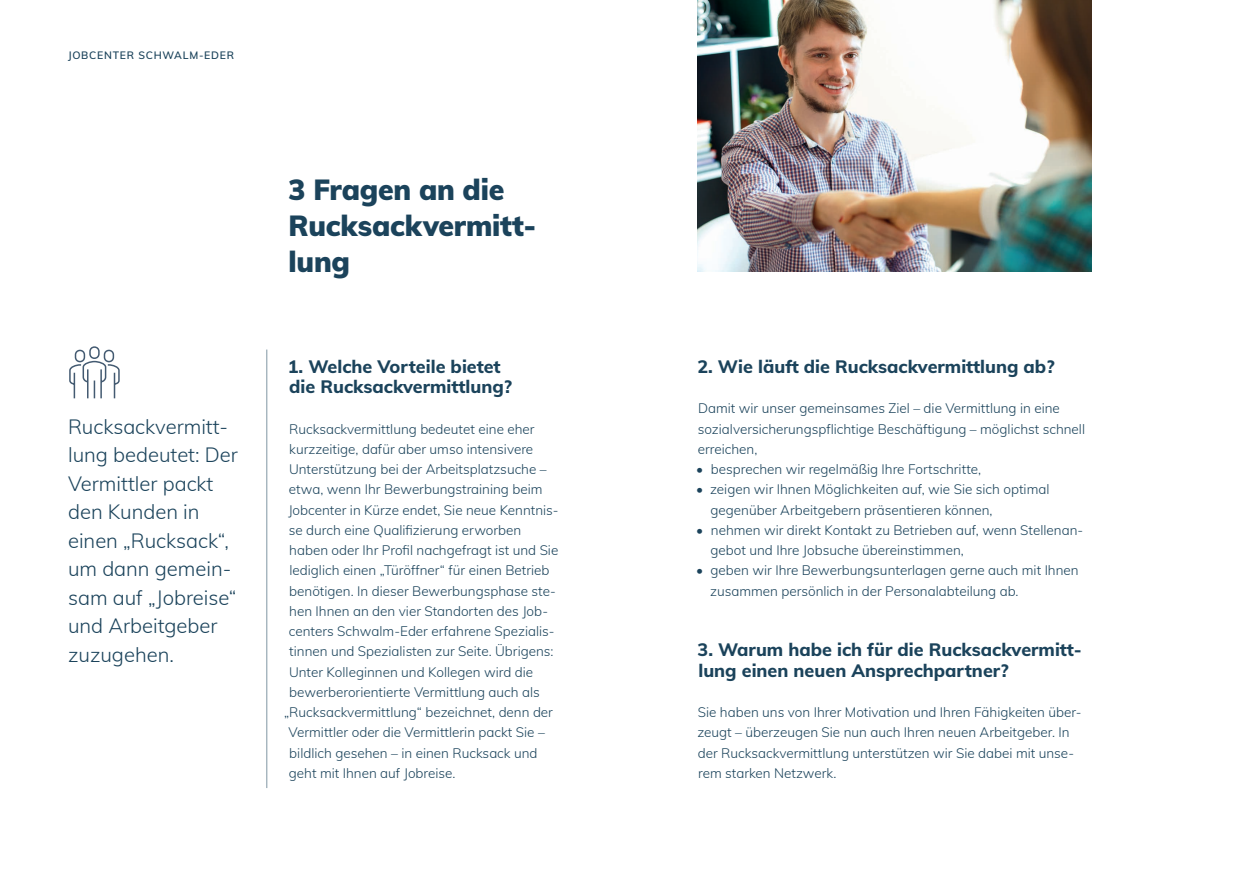
<style>
.page{position:relative;width:1259px;height:893px;background:#fff}
.page>*{position:absolute;margin:0;border:0;box-sizing:border-box;transform-origin:0 0}
.t1{font:900 28.5px/36px "Muli";letter-spacing:-.01em;color:#1b435b}
.t2{font:300 20.25px/28.5px "Muli";color:#1b435b}
.t3{font:800 18px/20.2px "Muli";color:#1b435b}
.t4{font:300 13.5px/20.2px "Muli";color:#1b435b}
.t5{font:600 10.5px "Muli";letter-spacing:.07em;color:#1b435b}
</style>
<div class="page">
<hr style="left:266px;top:350px;width:1px;height:438px;background:#1b435b">
<img style="left:697px;top:0;width:394px;height:272px">
<svg style="left:69px;top:346px;width:51px;height:53px"></svg>
<p class="t5" style="left:68px;top:48px;width:168px">JOBCENTER SCHWALM-EDER</p>
<h2 class="t2" style="left:68px;top:411px;width:171px">Rucksackvermitt&shy;lung bedeutet: Der<br>Vermittler packt den Kunden in einen „Rucksack“, um dann gemein&shy;sam auf „Jobreise“ und Arbeitgeber zuzugehen.</h2>
<h1 class="t1" style="left:289px;top:170px;width:249px">3 Fragen an die<br>Rucksackvermitt&shy;lung</h1>
<h3 class="t3" style="left:288px;top:355px;width:226px">1. Welche Vorteile bietet die Rucksackvermittlung?</h3>
<p class="t4" style="left:289px;top:418px;width:247px">Rucksackvermittlung bedeutet eine eher</p>
<p class="t4" style="left:289px;top:438px;width:245px">kurzzeitige, dafür aber umso intensivere</p>
<p class="t4" style="left:289px;top:459px;width:259px">Unterstützung bei der Arbeitsplatzsuche –</p>
<p class="t4" style="left:289px;top:479px;width:255px">etwa, wenn Ihr Bewerbungstraining beim</p>
<p class="t4" style="left:288px;top:499px;width:272px">Jobcenter in Kürze endet, Sie neue Kenntnis-</p>
<p class="t4" style="left:289px;top:519px;width:234px">se durch eine Qualifizierung erworben</p>
<p class="t4" style="left:289px;top:540px;width:270px">haben oder Ihr Profil nachgefragt ist und Sie</p>
<p class="t4" style="left:289px;top:560px;width:261px">lediglich einen „Türöffner“ für einen Betrieb</p>
<p class="t4" style="left:289px;top:580px;width:268px">benötigen. In dieser Bewerbungsphase ste-</p>
<p class="t4" style="left:289px;top:600px;width:260px">hen Ihnen an den vier Standorten des Job-</p>
<p class="t4" style="left:289px;top:621px;width:267px">centers Schwalm-Eder erfahrene Spezialis-</p>
<p class="t4" style="left:289px;top:641px;width:266px">tinnen und Spezialisten zur Seite. Übrigens:</p>
<p class="t4" style="left:289px;top:661px;width:246px">Unter Kolleginnen und Kollegen wird die</p>
<p class="t4" style="left:289px;top:681px;width:252px">bewerberorientierte Vermittlung auch als</p>
<p class="t4" style="left:284px;top:702px;width:270px">„Rucksackvermittlung“ bezeichnet, denn der</p>
<p class="t4" style="left:289px;top:722px;width:258px">Vermittler oder die Vermittlerin packt Sie –</p>
<p class="t4" style="left:289px;top:742px;width:250px">bildlich gesehen – in einen Rucksack und</p>
<p class="t4" style="left:289px;top:762px;width:168px">geht mit Ihnen auf Jobreise.</p>
<h3 class="t3" style="left:697px;top:355px;width:359px">2. Wie läuft die Rucksackvermittlung ab?</h3>
<p class="t4" style="left:698px;top:398px;width:389px">Damit wir unser gemeinsames Ziel – die Vermittlung in eine sozialversicherungspflichtige Beschäftigung – möglichst schnell erreichen,</p>
<p class="t4" style="left:696px;top:459px;width:286px">• besprechen wir regelmäßig Ihre Fortschritte,</p>
<p class="t4" style="left:710px;top:479px;width:340px;text-indent:-14px">• zeigen wir Ihnen Möglichkeiten auf, wie Sie sich optimal gegenüber Arbeitgebern präsentieren können,</p>
<p class="t4" style="left:710px;top:519px;width:374px;text-indent:-14px">• nehmen wir direkt Kontakt zu Betrieben auf, wenn Stellenan&shy;gebot und Ihre Jobsuche übereinstimmen,</p>
<p class="t4" style="left:710px;top:560px;width:370px;text-indent:-14px">• geben wir Ihre Bewerbungsunterlagen gerne auch mit Ihnen zusammen persönlich in der Personalabteilung ab.</p>
<h3 class="t3" style="left:697px;top:639px;width:386px">3. Warum habe ich für die Rucksackvermitt&shy;lung einen neuen Ansprechpartner?</h3>
<p class="t4" style="left:697px;top:702px;width:386px">Sie haben uns von Ihrer Motivation und Ihren Fähigkeiten über&shy;zeugt – überzeugen Sie nun auch Ihren neuen Arbeitgeber. In der Rucksackvermittlung unterstützen wir Sie dabei mit unse&shy;rem starken Netzwerk.</p>
</div>
